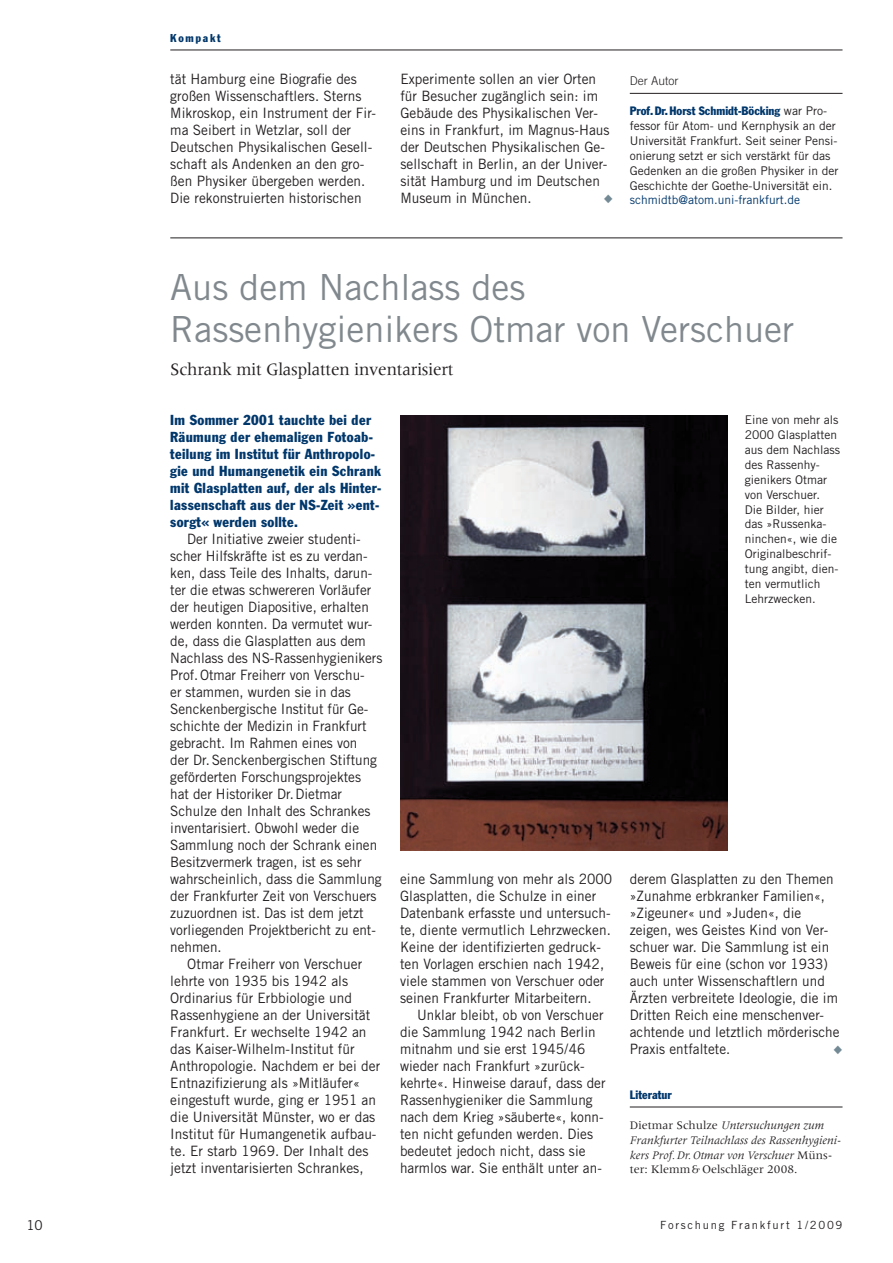
<style>
.page{position:relative;width:893px;height:1263px;background:#fff}
.page>*{position:absolute;margin:0;border:0;box-sizing:border-box;transform-origin:0 0}
.t1{font:36px/42px "Trade Gothic";color:#81898e}
.t2{font:18px "Meridien";letter-spacing:-.01em;color:#231f20;scale:.95 1}
.t3{font:14.25px/17px "Trade Gothic";color:#231f20;scale:.95 1}
.t4{font:14.25px/17px "Trade Gothic";color:#231f20;scale:.96 1}
.t5{font:condensed 14.25px/17px "Franklin Gothic";letter-spacing:.025em;color:#00376b}
.t6{font:13.5px "Trade Gothic";color:#231f20}
.t7{font:12px/14.9px "Trade Gothic";color:#231f20}
.t8{font:italic 12px/14.9px "Meridien";color:#231f20}
.t9{font:condensed 12px "Franklin Gothic";color:#00376b}
.t10{font:12px "Trade Gothic";color:#00376b}
.t11{font:300 12px "Trade Gothic";color:#231f20}
.t12{font:11.25px "Trade Gothic";letter-spacing:.15em;color:#231f20}
.t13{font:condensed 11.25px "Franklin Gothic";letter-spacing:.15em;color:#00376b}
.s1{font-family:"Trade Gothic";font-stretch:normal;color:#231f20}
.s2{font-style:normal}
</style>
<div class="page">
<hr style="left:170px;top:50px;width:672px;height:1px;background:#231f20">
<hr style="left:170px;top:237px;width:672px;height:1px;background:#231f20">
<img style="left:400px;top:416px;width:327px;height:434px">
<hr style="left:629px;top:1106px;width:213px;height:1px;background:#231f20">
<hr style="left:629px;top:93px;width:213px;height:1px;background:#231f20">
<p class="t13" style="left:170px;top:34px;width:52px">Kompakt</p>
<p class="t4" style="left:170px;top:72px;width:216px">tät Hamburg eine Biografie des großen Wissenschaftlers. Sterns Mikroskop, ein Instrument der Fir&shy;ma Seibert in Wetzlar, soll der Deutschen Physikalischen Gesell&shy;schaft als Andenken an den gro&shy;ßen Physiker übergeben werden.<br>Die rekonstruierten historischen</p>
<p class="t4" style="left:400px;top:72px;width:219px">Experimente sollen an vier Orten für Besucher zugänglich sein: im<br>Gebäude des Physikalischen Ver&shy;eins in Frankfurt, im Magnus-Haus der Deutschen Physikalischen Ge&shy;sellschaft in Berlin, an der Univer&shy;sität Hamburg und im Deutschen<br>Museum in München.</p>
<p class="t11" style="left:629px;top:77px;width:50px">Der Autor</p>
<p class="t9" style="left:629px;top:107px;width:199px">Prof. Dr. Horst Schmidt-Böcking <span class="s1">war Pro-</span></p>
<p class="t7" style="left:629px;top:119px;width:210px">fessor für Atom- und Kernphysik an der Universität Frankfurt. Seit seiner Pensi&shy;onierung setzt er sich verstärkt für das Gedenken an die großen Physiker in der Geschichte der Goethe-Universität ein.</p>
<p class="t10" style="left:629px;top:196px;width:172px">schmidtb@atom.uni-frankfurt.de</p>
<h1 class="t1" style="left:170px;top:269px;width:625px">Aus dem Nachlass des<br>Rassenhygienikers Otmar von Verschuer</h1>
<p class="t2" style="left:170px;top:362px;width:300px">Schrank mit Glasplatten inventarisiert</p>
<p class="t5" style="left:170px;top:412px;width:213px">Im Sommer 2001 tauchte bei der<br>Räumung der ehemaligen Fotoab&shy;teilung im Institut für Anthropolo&shy;gie und Humangenetik ein Schrank mit Glasplatten auf, der als Hinter&shy;lassenschaft aus der NS-Zeit »ent&shy;sorgt« werden sollte.</p>
<p class="t3" style="left:170px;top:531px;width:225px;text-indent:17px">Der Initiative zweier studenti&shy;scher Hilfskräfte ist es zu verdan&shy;ken, dass Teile des Inhalts, darun&shy;ter die etwas schwereren Vorläufer der heutigen Diapositive, erhalten werden konnten. Da vermutet wur&shy;de, dass die Glasplatten aus dem Nachlass des NS-Rassenhygienikers Prof. Otmar Freiherr von Verschu-<br>er stammen, wurden sie in das Senckenbergische Institut für Ge&shy;schichte der Medizin in Frankfurt gebracht. Im Rahmen eines von<br>der Dr. Senckenbergischen Stiftung geförderten Forschungsprojektes hat der Historiker Dr. Dietmar Schulze den Inhalt des Schrankes inventarisiert. Obwohl weder die Sammlung noch der Schrank einen Besitzvermerk tragen, ist es sehr wahrscheinlich, dass die Sammlung der Frankfurter Zeit von Verschuers zuzuordnen ist. Das ist dem jetzt vorliegenden Projektbericht zu ent&shy;nehmen.</p>
<p class="t4" style="left:170px;top:956px;width:220px;text-indent:17px">Otmar Freiherr von Verschuer lehrte von 1935 bis 1942 als Ordinarius für Erbbiologie und Rassenhygiene an der Universität Frankfurt. Er wechselte 1942 an das Kaiser-Wilhelm-Institut für Anthropologie. Nachdem er bei der Entnazifizierung als »Mitläufer« eingestuft wurde, ging er 1951 an die Universität Münster, wo er das Institut für Humangenetik aufbau&shy;te. Er starb 1969. Der Inhalt des jetzt inventarisierten Schrankes,</p>
<p class="t4" style="left:400px;top:871px;width:222px">eine Sammlung von mehr als 2000<br>Glasplatten, die Schulze in einer Datenbank erfasste und untersuch&shy;te, diente vermutlich Lehrzwecken.<br>Keine der identifizierten gedruck&shy;ten Vorlagen erschien nach 1942, viele stammen von Verschuer oder seinen Frankfurter Mitarbeitern.</p>
<p class="t3" style="left:400px;top:1007px;width:218px;text-indent:17px">Unklar bleibt, ob von Verschuer die Sammlung 1942 nach Berlin mitnahm und sie erst 1945 / 46 wieder nach Frankfurt »zurück&shy;kehrte«. Hinweise darauf, dass der<br>Rassenhygieniker die Sammlung nach dem Krieg »säuberte«, konn&shy;ten nicht gefunden werden. Dies bedeutet jedoch nicht, dass sie harmlos war. Sie enthält unter an-</p>
<p class="t7" style="left:744px;top:413px;width:97px">Eine von mehr als<br>2000 Glasplatten aus dem Nachlass des Rassenhy&shy;gienikers Otmar von Verschuer.<br>Die Bilder, hier das »Russenka&shy;ninchen«, wie die<br>Originalbeschrif&shy;tung angibt, dien&shy;ten vermutlich<br>Lehrzwecken.</p>
<p class="t3" style="left:629px;top:871px;width:222px">derem Glasplatten zu den Themen »Zunahme erbkranker Familien«, »Zigeuner« und »Juden«, die zeigen, wes Geistes Kind von Ver&shy;schuer war. Die Sammlung ist ein<br>Beweis für eine (schon vor 1933) auch unter Wissenschaftlern und<br>Ärzten verbreitete Ideologie, die im<br>Dritten Reich eine menschenver&shy;achtende und letztlich mörderische<br>Praxis entfaltete.</p>
<p class="t9" style="left:629px;top:1090px;width:43px">Literatur</p>
<p class="t8" style="left:629px;top:1118px;width:213px"><span class="s2">Dietmar Schulze</span> Untersuchungen zum Frankfurter Teilnachlass des Rassenhygieni&shy;kers Prof. Dr. Otmar von Verschuer <span class="s2">Müns&shy;ter: Klemm &amp; Oelschläger 2008.</span></p>
<p class="t6" style="left:27px;top:1220px;width:18px">10</p>
<p class="t12" style="left:660px;top:1220px;width:184px">Forschung Frankfurt 1/2009</p>
</div>
